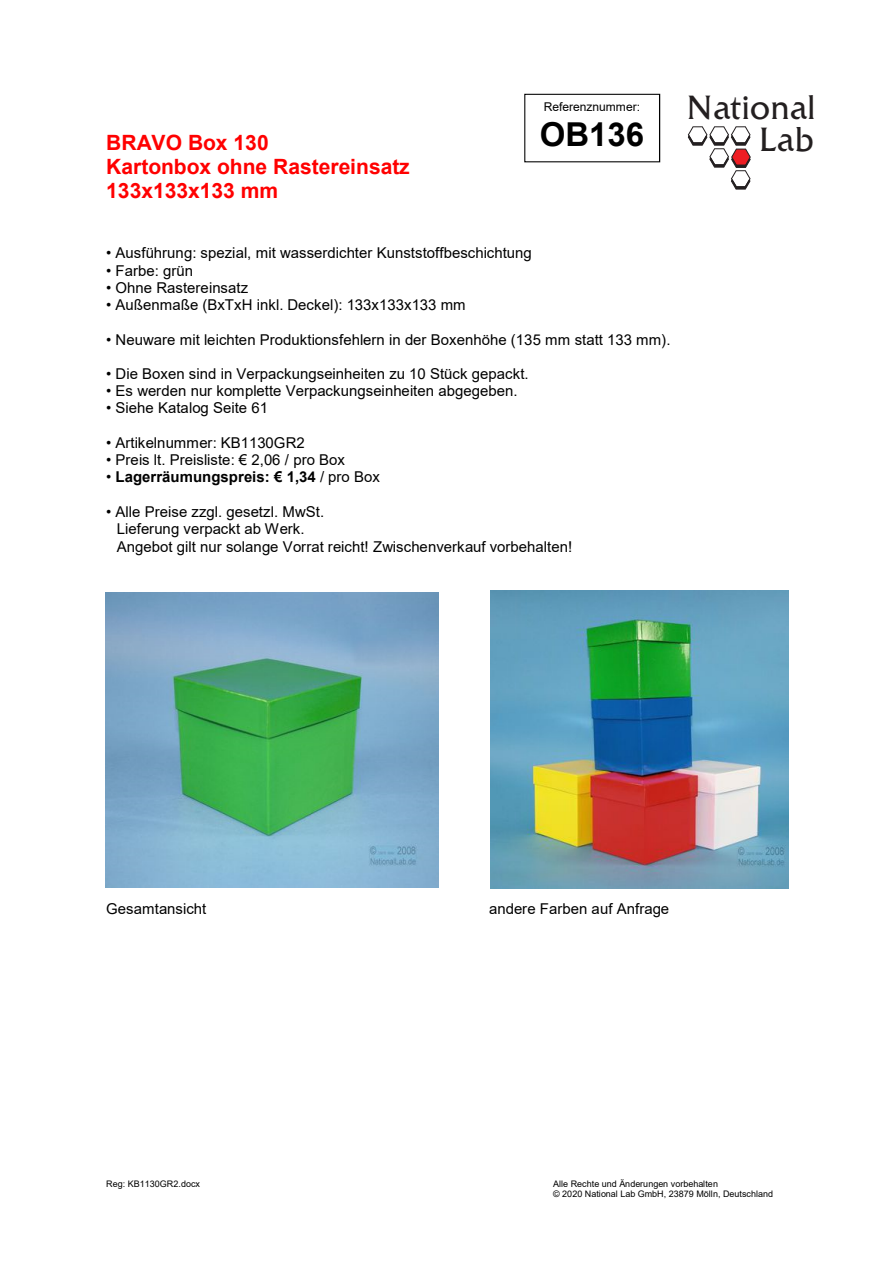
<style>
.page{position:relative;width:893px;height:1263px;background:#fff}
.page>*{position:absolute;margin:0;border:0;box-sizing:border-box;transform-origin:0 0}
.t1{font:34.5px/32.2px "Friz Quadrata BT";color:#231f20;text-align:right}
.t2{font:700 33px "Arial";color:#000}
.t3{font:700 21px/24.2px "Arial";color:#f00}
.t4{font:15px/17.2px "Arial";color:#000}
.t5{font:700 15px "Arial";letter-spacing:.005em;color:#000}
.t6{font:12px "Arial";letter-spacing:-.005em;color:#000}
.t7{font:9px/10.5px "Arial";letter-spacing:.005em;color:#000}
.s1{font-weight:400}
</style>
<div class="page">
<svg style="left:524px;top:94px;width:136px;height:68px"></svg>
<svg style="left:687px;top:126px;width:64px;height:64px"></svg>
<img style="left:490px;top:591px;width:298px;height:297px">
<img style="left:106px;top:592px;width:332px;height:296px">
<h3 class="t3" style="left:106px;top:132px;width:305px">BRAVO Box 130<br>Kartonbox ohne Rastereinsatz<br>133x133x133 mm</h3>
<p class="t6" style="left:544px;top:103px;width:98px">Referenznummer:</p>
<h2 class="t2" style="left:539px;top:122px;width:106px">OB136</h2>
<h1 class="t1" style="left:687px;top:91px;width:130px">National<br>Lab</h1>
<p class="t4" style="left:106px;top:246px;width:427px">• Ausführung: spezial, mit wasserdichter Kunststoffbeschichtung</p>
<p class="t4" style="left:106px;top:263px;width:88px">• Farbe: grün</p>
<p class="t4" style="left:106px;top:280px;width:143px">• Ohne Rastereinsatz</p>
<p class="t4" style="left:106px;top:297px;width:361px">• Außenmaße (BxTxH inkl. Deckel): 133x133x133 mm</p>
<p class="t4" style="left:106px;top:332px;width:565px">• Neuware mit leichten Produktionsfehlern in der Boxenhöhe (135 mm statt 133 mm).</p>
<p class="t4" style="left:106px;top:367px;width:424px">• Die Boxen sind in Verpackungseinheiten zu 10 Stück gepackt.</p>
<p class="t4" style="left:106px;top:384px;width:413px">• Es werden nur komplette Verpackungseinheiten abgegeben.</p>
<p class="t4" style="left:106px;top:401px;width:163px">• Siehe Katalog Seite 61</p>
<p class="t4" style="left:106px;top:436px;width:200px">• Artikelnummer: KB1130GR2</p>
<p class="t4" style="left:106px;top:453px;width:240px">• Preis lt. Preisliste: € 2,06 / pro Box</p>
<p class="t5" style="left:106px;top:471px;width:275px"><span class="s1">•</span> Lagerräumungspreis: € 1,34 <span class="s1">/ pro Box</span></p>
<p class="t4" style="left:117px;top:504px;width:457px;text-indent:-11px">• Alle Preise zzgl. gesetzl. MwSt.<br>Lieferung verpackt ab Werk.<br>Angebot gilt nur solange Vorrat reicht! Zwischenverkauf vorbehalten!</p>
<p class="t4" style="left:106px;top:901px;width:102px">Gesamtansicht</p>
<p class="t4" style="left:489px;top:901px;width:182px">andere Farben auf Anfrage</p>
<p class="t7" style="left:106px;top:1179px;width:95px">Reg: KB1130GR2.docx</p>
<p class="t7" style="left:553px;top:1179px;width:221px">Alle Rechte und Änderungen vorbehalten<br>© 2020 National Lab GmbH, 23879 Mölln, Deutschland</p>
</div>
